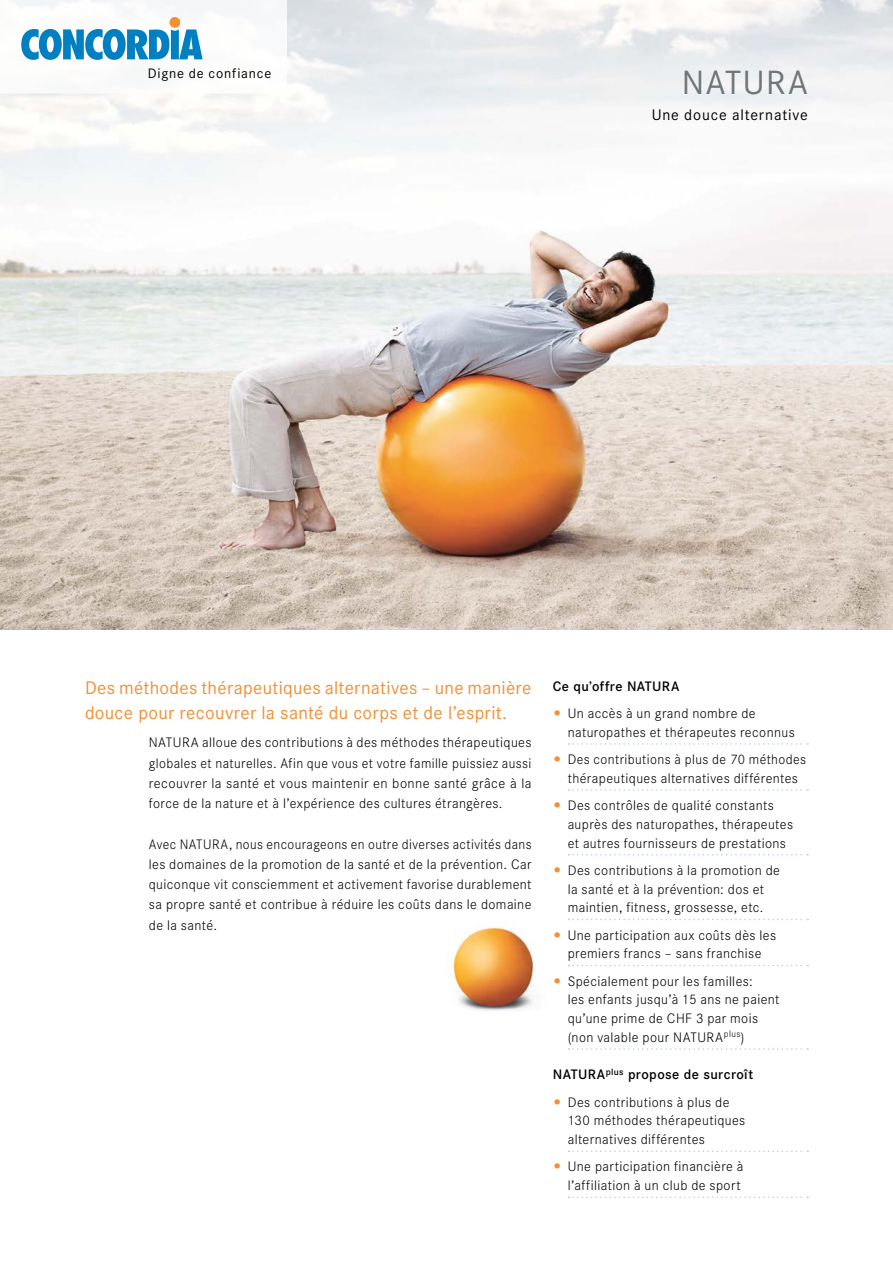
<style>
.page{position:relative;width:893px;height:1263px;background:#fff}
.page>*{position:absolute;margin:0;border:0;box-sizing:border-box;transform-origin:0 0}
.t1{font:33px "Corporate SBQ";letter-spacing:.045em;color:#6e7679}
.t2{font:18px/24.8px "Corporate SBQ";letter-spacing:.015em;color:#f19034}
.t3{font:15px "Corporate SBQ";letter-spacing:.055em;color:#000}
.t4{font:300 13.5px/18.8px "Corporate SBQ";letter-spacing:.03em;color:#000}
.t5{font:500 13.5px/27.3px "Corporate SBQ";letter-spacing:.03em;color:#000}
.t6{font:13.5px "Corporate SBQ";letter-spacing:.06em;color:#000}
.s1{font-weight:500}
.s2{font-family:"European Pi Three";font-weight:400;color:#f19034}
.s3{font-weight:300}
</style>
<div class="page">
<img style="left:0;top:0;width:893px;height:629px">
<svg style="left:568px;top:743px;width:240px;height:2px"></svg>
<svg style="left:568px;top:789px;width:240px;height:2px"></svg>
<svg style="left:568px;top:854px;width:240px;height:1px"></svg>
<svg style="left:568px;top:919px;width:240px;height:1px"></svg>
<svg style="left:568px;top:965px;width:240px;height:1px"></svg>
<svg style="left:568px;top:1048px;width:240px;height:2px"></svg>
<svg style="left:568px;top:1150px;width:240px;height:2px"></svg>
<svg style="left:568px;top:1196px;width:240px;height:2px"></svg>
<svg style="left:0;top:0;width:287px;height:94px"></svg>
<div style="left:169px;top:17px;width:11px;height:11px;background:#f19034;border-radius:50%"></div>
<img style="left:452px;top:922px;width:84px;height:89px">
<p class="t6" style="left:148px;top:65px;width:125px">Digne de confiance</p>
<h1 class="t1" style="left:682px;top:63px;width:128px">NATURA</h1>
<p class="t3" style="left:652px;top:106px;width:158px">Une douce alternative</p>
<h2 class="t2" style="left:85px;top:675px;width:448px">Des méthodes thérapeutiques alternatives – une manière douce pour recouvrer la santé du corps et de l’esprit.</h2>
<p class="t4" style="left:149px;top:732px;width:384px;line-height:20.2px;text-align:justify">NATURA alloue des contributions à des méthodes thérapeutiques globales et naturelles. Afin que vous et votre famille puissiez aussi recouvrer la santé et vous maintenir en bonne santé grâce à la force de la nature et à l’expérience des cultures étrangères.</p>
<p class="t4" style="left:149px;top:834px;width:384px;line-height:20.2px;text-align:justify">Avec NATURA, nous encourageons en outre diverses activités dans les domaines de la promotion de la santé et de la prévention. Car quiconque vit consciemment et activement favorise durablement sa propre santé et contribue à réduire les coûts dans le domaine de la santé.</p>
<p class="t4" style="left:553px;top:673px;width:204px;line-height:27.3px"><span class="s1">Ce qu’offre NATURA<br></span><span class="s2">O</span> Un accès à un grand nombre de</p>
<p class="t4" style="left:553px;top:719px;width:255px;line-height:27.3px;text-align:center">naturopathes et thérapeutes reconnus<br><span class="s2">O</span> Des contributions à plus de 70 méthodes</p>
<p class="t4" style="left:553px;top:765px;width:247px;line-height:27.3px;text-indent:15px">thérapeutiques alternatives différentes<br><span class="s2">O</span> Des contrôles de qualité constants</p>
<p class="t4" style="left:568px;top:815px;width:227px">auprès des naturopathes, thérapeutes et autres fournisseurs de prestations</p>
<p class="t4" style="left:553px;top:861px;width:229px;text-align:center"><span class="s2">O</span> Des contributions à la promotion de la santé et à la prévention: dos et maintien, fitness, grossesse, etc.</p>
<p class="t4" style="left:553px;top:926px;width:225px;text-align:center"><span class="s2">O</span> Une participation aux coûts dès les premiers francs – sans franchise</p>
<p class="t4" style="left:568px;top:972px;width:213px;text-indent:-15px"><span class="s2">O</span> Spécialement pour les familles:<br>les enfants jusqu’à 15 ans ne paient qu’une prime de CHF 3 par mois (non valable pour NATURA<sup>plus</sup>)</p>
<p class="t5" style="left:553px;top:1061px;width:202px">NATURA<sup>plus</sup> propose de surcroît<br><span class="s2">O</span> <span class="s3">Des contributions à plus de</span></p>
<p class="t4" style="left:568px;top:1111px;width:179px">130 méthodes thérapeutiques alternatives différentes</p>
<p class="t4" style="left:553px;top:1157px;width:192px;text-align:right"><span class="s2">O</span> Une participation financière à l’affiliation à un club de sport</p>
</div>
